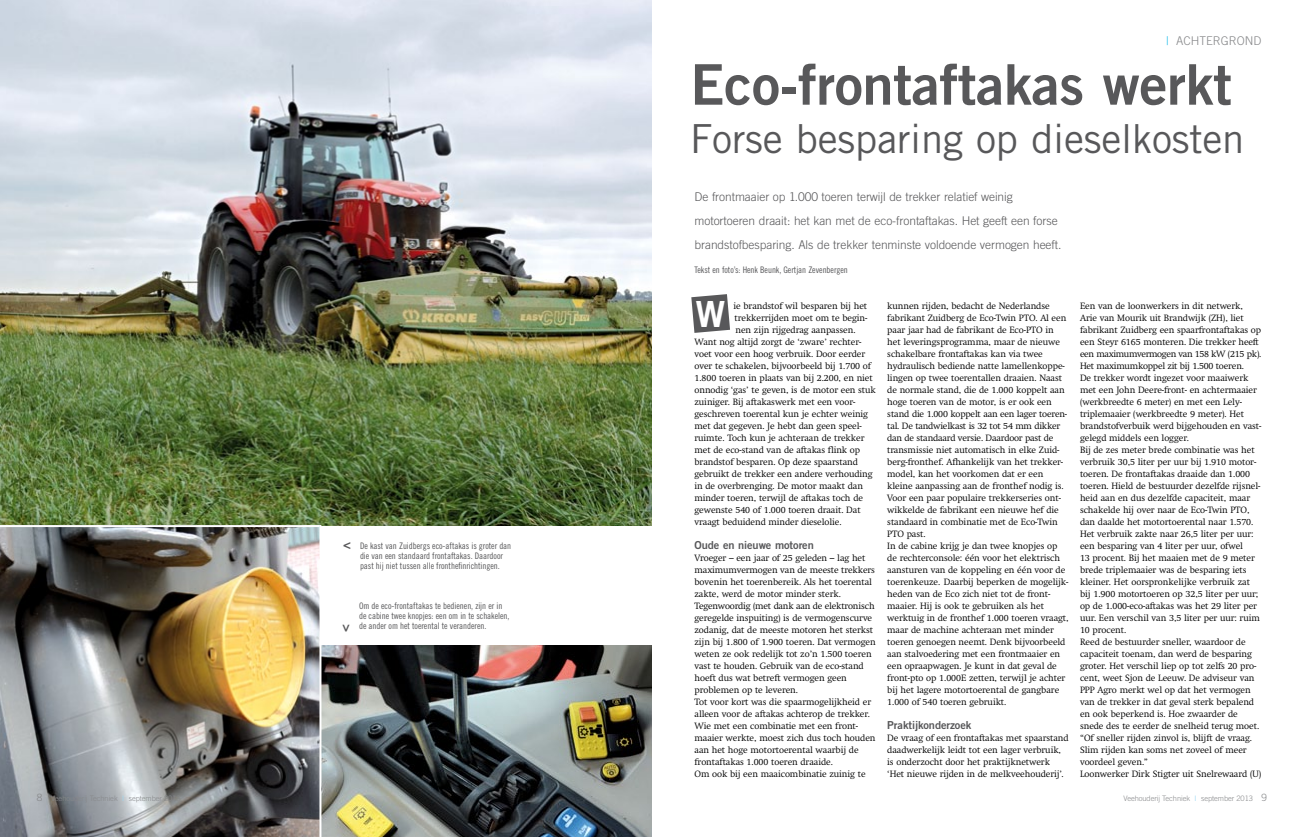
<style>
.page{position:relative;width:1304px;height:837px;background:#fff}
.page>*{position:absolute;margin:0;border:0;box-sizing:border-box;transform-origin:0 0}
.t1{font:56px "Trade Gothic LT Std Bd 2";letter-spacing:-.005em;color:#58585a}
.t2{font:40px "Trade Gothic LT Std";letter-spacing:-.005em;color:#58585a}
.t3{font:36px "Trade Gothic LT Std Bd 2";color:#fff}
.t4{font:13px "Trade Gothic LT Std Bd 2";color:#58585a}
.t5{font:300 12px/24px "Trade Gothic LT Std";letter-spacing:-.005em;color:#58585a}
.t6{font:300 12px "Trade Gothic LT Std";color:#87888a}
.t7{font:11px "Trade Gothic LT Std Bd 2";letter-spacing:-.005em;color:#58585a}
.t8{font:300 9px/12px "Swift";letter-spacing:-.005em;color:#000}
.t9{font:9px/10px "Trade Gothic LT Std Cn 18";letter-spacing:-.005em;color:#58585a}
.t10{font:300 7.5px "Trade Gothic LT Std";letter-spacing:-.01em;color:#87888a}
.s1{color:#1bbbea}
.s2{font-weight:400;color:#9dd8f3}
.s3{font-size:10px}
</style>
<div class="page">
<svg style="left:691px;top:294px;width:39px;height:39px;background:#727274"></svg>
<img style="left:0;top:0;width:652px;height:525px">
<img style="left:0;top:527px;width:319px;height:309px">
<img style="left:321px;top:645px;width:331px;height:191px">
<h3 class="t4" style="left:343px;top:536px;width:9px">&lt;</h3>
<h3 class="t4" style="left:337px;top:631px;width:9px;rotate:-90deg">&lt;</h3>
<p class="t9" style="left:360px;top:540px;width:153px">De kast van Zuidbergs eco-aftakas is groter dan die van een standaard frontaftakas. Daardoor past hij niet tussen alle fronthefinrichtingen.</p>
<p class="t9" style="left:359px;top:600px;width:152px">Om de eco-frontaftakas te bedienen, zijn er in de cabine twee knopjes: een om in te schakelen, de ander om het toerental te veranderen.</p>
<h3 class="t6" style="left:1166px;top:33px;width:95px"><span class="s1">|</span> achtergrond</h3>
<h1 class="t1" style="left:690px;top:50px;width:543px">Eco-frontaftakas werkt</h1>
<h2 class="t2" style="left:690px;top:114px;width:556px">Forse besparing op dieselkosten</h2>
<h3 class="t5" style="left:694px;top:184px;width:368px">De frontmaaier op 1.000 toeren terwijl de trekker relatief weinig motortoeren draait: het kan met de eco-frontaftakas. Het geeft een forse brandstofbesparing. Als de trekker tenminste voldoende vermogen heeft.</h3>
<p class="t9" style="left:694px;top:264px;width:155px">Tekst en foto’s: Henk Beunk, Gertjan Zevenbergen</p>
<h3 class="t3" style="left:696px;top:291px;width:31px">W</h3>
<p class="t8" style="left:733px;top:300px;width:135px">ie brandstof wil besparen bij het</p>
<p class="t8" style="left:734px;top:312px;width:134px">trekkerrijden moet om te begin-</p>
<p class="t8" style="left:735px;top:324px;width:122px">nen zijn rijgedrag aanpassen.</p>
<p class="t8" style="left:694px;top:336px;width:168px">Want nog altijd zorgt de ‘zware’ rechter-</p>
<p class="t8" style="left:694px;top:348px;width:172px">voet voor een hoog verbruik. Door eerder</p>
<p class="t8" style="left:694px;top:360px;width:178px">over te schakelen, bijvoorbeeld bij 1.700 of</p>
<p class="t8" style="left:694px;top:372px;width:180px">1.800 toeren in plaats van bij 2.200, en niet</p>
<p class="t8" style="left:694px;top:384px;width:183px">onnodig ‘gas’ te geven, is de motor een stuk</p>
<p class="t8" style="left:694px;top:396px;width:162px">zuiniger. Bij aftakaswerk met een voor-</p>
<p class="t8" style="left:694px;top:408px;width:175px">geschreven toerental kun je echter weinig</p>
<p class="t8" style="left:694px;top:420px;width:169px">met dat gegeven. Je hebt dan geen speel-</p>
<p class="t8" style="left:694px;top:432px;width:171px">ruimte. Toch kun je achteraan de trekker</p>
<p class="t8" style="left:694px;top:444px;width:167px">met de eco-stand van de aftakas flink op</p>
<p class="t8" style="left:694px;top:456px;width:165px">brandstof besparen. Op deze spaarstand</p>
<p class="t8" style="left:694px;top:468px;width:180px">gebruikt de trekker een andere verhouding</p>
<p class="t8" style="left:694px;top:480px;width:170px">in de overbrenging. De motor maakt dan</p>
<p class="t8" style="left:694px;top:492px;width:170px">minder toeren, terwijl de aftakas toch de</p>
<p class="t8" style="left:694px;top:504px;width:168px">gewenste 540 of 1.000 toeren draait. Dat</p>
<p class="t8" style="left:694px;top:515px;width:149px">vraagt beduidend minder dieselolie.</p>
<p class="t7" style="left:694px;top:538px;width:121px">Oude en nieuwe motoren</p>
<p class="t8" style="left:694px;top:552px;width:183px">Vroeger – een jaar of 25 geleden – lag het maximumvermogen van de meeste trekkers bovenin het toerenbereik. Als het toerental zakte, werd de motor minder sterk.<br>Tegenwoordig (met dank aan de elektronisch geregelde inspuiting) is de vermogenscurve zodanig, dat de meeste motoren het sterkst zijn bij 1.800 of 1.900 toeren. Dat vermogen weten ze ook redelijk tot zo’n 1.500 toeren vast te houden. Gebruik van de eco-stand hoeft dus wat betreft vermogen geen problemen op te leveren.<br>Tot voor kort was die spaarmogelijkheid er alleen voor de aftakas achterop de trekker.<br>Wie met een combinatie met een front&shy;maaier werkte, moest zich dus toch houden aan het hoge motortoerental waarbij de frontaftakas 1.000 toeren draaide.<br>Om ook bij een maaicombinatie zuinig te</p>
<p class="t8" style="left:887px;top:299px;width:183px">kunnen rijden, bedacht de Nederlandse fabrikant Zuidberg de Eco-Twin PTO. Al een paar jaar had de fabrikant de Eco-PTO in het leveringsprogramma, maar de nieuwe schakelbare frontaftakas kan via twee hydraulisch bediende natte lamellenkoppe&shy;lingen op twee toerentallen draaien. Naast de normale stand, die de 1.000 koppelt aan hoge toeren van de motor, is er ook een stand die 1.000 koppelt aan een lager toeren&shy;tal. De tandwielkast is 32 tot 54 mm dikker dan de standaard versie. Daardoor past de transmissie niet automatisch in elke Zuid&shy;berg-fronthef. Afhankelijk van het trekker&shy;model, kan het voorkomen dat er een kleine aanpassing aan de fronthef nodig is.<br>Voor een paar populaire trekkerseries ont&shy;wikkelde de fabrikant een nieuwe hef die standaard in combinatie met de Eco-Twin PTO past.<br>In de cabine krijg je dan twee knopjes op de rechterconsole: één voor het elektrisch aansturen van de koppeling en één voor de toerenkeuze. Daarbij beperken de mogelijk&shy;heden van de Eco zich niet tot de front&shy;maaier. Hij is ook te gebruiken als het werktuig in de fronthef 1.000 toeren vraagt, maar de machine achteraan met minder toeren genoegen neemt. Denk bijvoorbeeld aan stalvoedering met een frontmaaier en een opraapwagen. Je kunt in dat geval de front-pto op 1.000E zetten, terwijl je achter bij het lagere motortoerental de gangbare 1.000 of 540 toeren gebruikt.</p>
<p class="t7" style="left:887px;top:718px;width:86px">Praktijkonderzoek</p>
<p class="t8" style="left:887px;top:732px;width:183px">De vraag of een frontaftakas met spaarstand daadwerkelijk leidt tot een lager verbruik, is onderzocht door het praktijknetwerk ‘Het nieuwe rijden in de melkveehouderij’.</p>
<p class="t8" style="left:1080px;top:300px;width:183px">Een van de loonwerkers in dit netwerk, Arie van Mourik uit Brandwijk (ZH), liet fabrikant Zuidberg een spaarfrontaftakas op een Steyr 6165 monteren. Die trekker heeft een maximumvermogen van 158 kW (215 pk).<br>Het maximumkoppel zit bij 1.500 toeren.<br>De trekker wordt ingezet voor maaiwerk met een John Deere-front- en achtermaaier (werkbreedte 6 meter) en met een Lely&shy;triplemaaier (werkbreedte 9 meter). Het brandstofverbuik werd bijgehouden en vast&shy;gelegd middels een logger.<br>Bij de zes meter brede combinatie was het verbruik 30,5 liter per uur bij 1.910 motor&shy;toeren. De frontaftakas draaide dan 1.000 toeren. Hield de bestuurder dezelfde rijsnel&shy;heid aan en dus dezelfde capaciteit, maar schakelde hij over naar de Eco-Twin PTO, dan daalde het motortoerental naar 1.570.<br>Het verbruik zakte naar 26,5 liter per uur: een besparing van 4 liter per uur, ofwel<br>13 procent. Bij het maaien met de 9 meter brede triplemaaier was de besparing iets kleiner. Het oorspronkelijke verbruik zat bij 1.900 motortoeren op 32,5 liter per uur; op de 1.000-eco-aftakas was het 29 liter per uur. Een verschil van 3,5 liter per uur: ruim 10 procent.<br>Reed de bestuurder sneller, waardoor de capaciteit toenam, dan werd de besparing groter. Het verschil liep op tot zelfs 20 pro&shy;cent, weet Sjon de Leeuw. De adviseur van PPP Agro merkt wel op dat het vermogen van de trekker in dat geval sterk bepalend en ook beperkend is. Hoe zwaarder de snede des te eerder de snelheid terug moet. “Of sneller rijden zinvol is, blijft de vraag.<br>Slim rijden kan soms net zoveel of meer voordeel geven.”<br>Loonwerker Dirk Stigter uit Snelrewaard (U)</p>
<p class="t10" style="left:1123px;top:793px;width:145px">Veehouderij Techniek <span class="s2">l</span> september 2013 <span class="s3">9</span></p>
</div>
